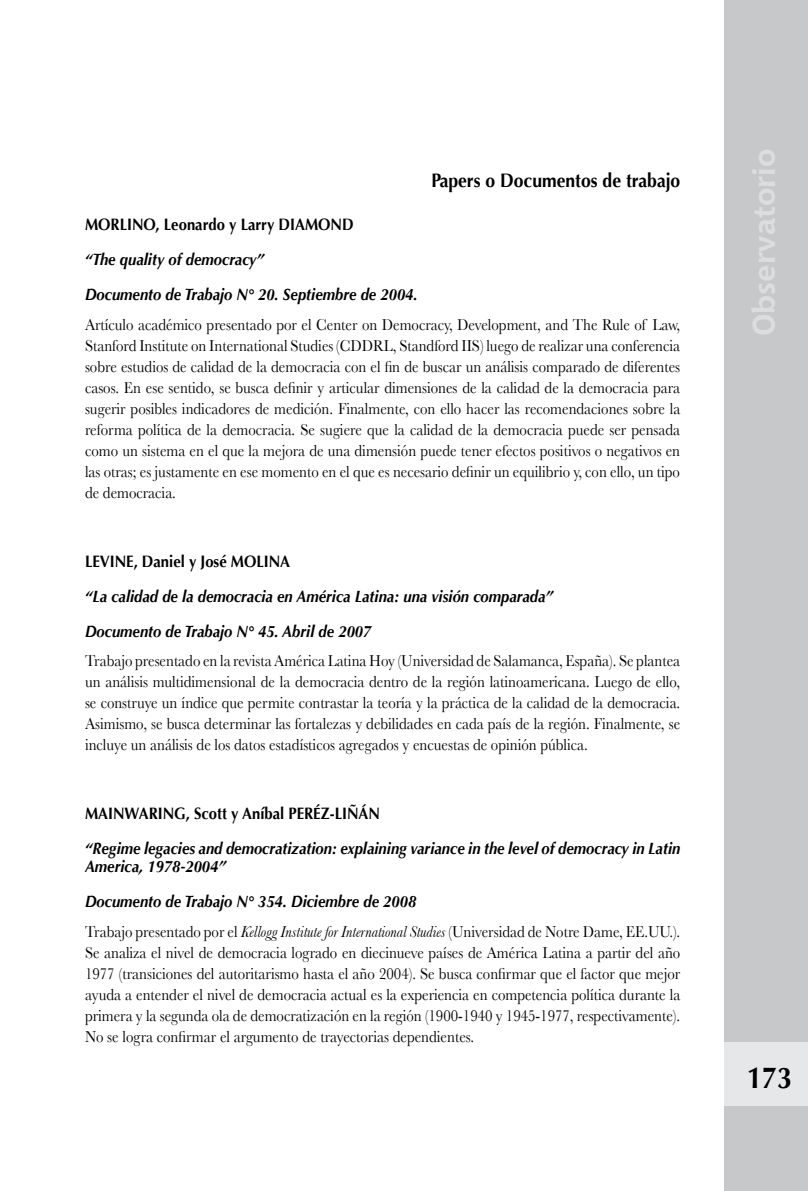
<style>
.page{position:relative;width:808px;height:1191px;background:#fff}
.page>*{position:absolute;margin:0;border:0;box-sizing:border-box;transform-origin:0 0}
.t1{font:700 31.5px "Chianti BT";color:#dcddde}
.t2{font:700 30px "Optima";color:#000;scale:.9 1}
.t3{font:700 19.5px "Optima";color:#000;scale:.9 1}
.t4{font:16.5px/21px "Baskerville";color:#000;text-align:justify;scale:.9 1}
.t5{font:italic 700 16.5px/35px "Optima";color:#000;scale:.9 1}
.t6{font:700 16.5px "Optima";color:#000;scale:.9 1}
.s1{font-style:italic}
</style>
<div class="page">
<div style="left:724px;top:0;width:84px;height:1191px;background:#c7c8ca"></div>
<div style="left:724px;top:1042px;width:84px;height:64px;background:#e6e7e8"></div>
<p class="t3" style="left:431px;top:169px;width:278px">Papers o Documentos de trabajo</p>
<p class="t6" style="left:85px;top:215px;width:300px">MORLINO, Leonardo y Larry DIAMOND</p>
<p class="t5" style="left:85px;top:242px;width:371px">“The quality of democracy”<br>Documento de Trabajo N° 20. Septiembre de 2004.</p>
<p class="t4" style="left:85px;top:314px;width:663px">Artículo académico presentado por el Center on Democracy, Development, and The Rule of Law, Stanford Institute on International Studies (CDDRL, Standford IIS) luego de realizar una conferencia sobre estudios de calidad de la democracia con el fin de buscar un análisis comparado de diferentes casos. En ese sentido, se busca definir y articular dimensiones de la calidad de la democracia para sugerir posibles indicadores de medición. Finalmente, con ello hacer las recomendaciones sobre la reforma política de la democracia. Se sugiere que la calidad de la democracia puede ser pensada como un sistema en el que la mejora de una dimensión puede tener efectos positivos o negativos en las otras; es justamente en ese momento en el que es necesario definir un equilibrio y, con ello, un tipo de democracia.</p>
<p class="t6" style="left:85px;top:551px;width:229px">LEVINE, Daniel y José MOLINA</p>
<p class="t5" style="left:85px;top:578px;width:521px">“La calidad de la democracia en América Latina: una visión comparada”<br>Documento de Trabajo N° 45. Abril de 2007</p>
<p class="t4" style="left:85px;top:650px;width:663px">Trabajo presentado en la revista América Latina Hoy (Universidad de Salamanca, España). Se plantea un análisis multidimensional de la democracia dentro de la región latinoamericana. Luego de ello, se construye un índice que permite contrastar la teoría y la práctica de la calidad de la democracia.<br>Asimismo, se busca determinar las fortalezas y debilidades en cada país de la región. Finalmente, se incluye un análisis de los datos estadísticos agregados y encuestas de opinión pública.</p>
<p class="t6" style="left:85px;top:804px;width:329px">MAINWARING, Scott y Aníbal PERÉZ-LIÑÁN</p>
<p class="t5" style="left:85px;top:839px;width:663px;line-height:18px">“Regime legacies and democratization: explaining variance in the level of democracy in Latin<br>America, 1978-2004”</p>
<p class="t5" style="left:85px;top:884px;width:370px">Documento de Trabajo N° 354. Diciembre de 2008</p>
<p class="t4" style="left:85px;top:920px;width:663px">Trabajo presentado por el <span class="s1">Kellogg Institute for International Studies</span> (Universidad de Notre Dame, EE.UU.).<br>Se analiza el nivel de democracia logrado en diecinueve países de América Latina a partir del año 1977 (transiciones del autoritarismo hasta el año 2004). Se busca confirmar que el factor que mejor ayuda a entender el nivel de democracia actual es la experiencia en competencia política durante la primera y la segunda ola de democratización en la región (1900-1940 y 1945-1977, respectivamente).<br>No se logra confirmar el argumento de trayectorias dependientes.</p>
<h1 class="t1" style="left:745px;top:336px;width:189px;rotate:-90deg">Observatorio</h1>
<h2 class="t2" style="left:747px;top:1060px;width:52px">173</h2>
</div>
